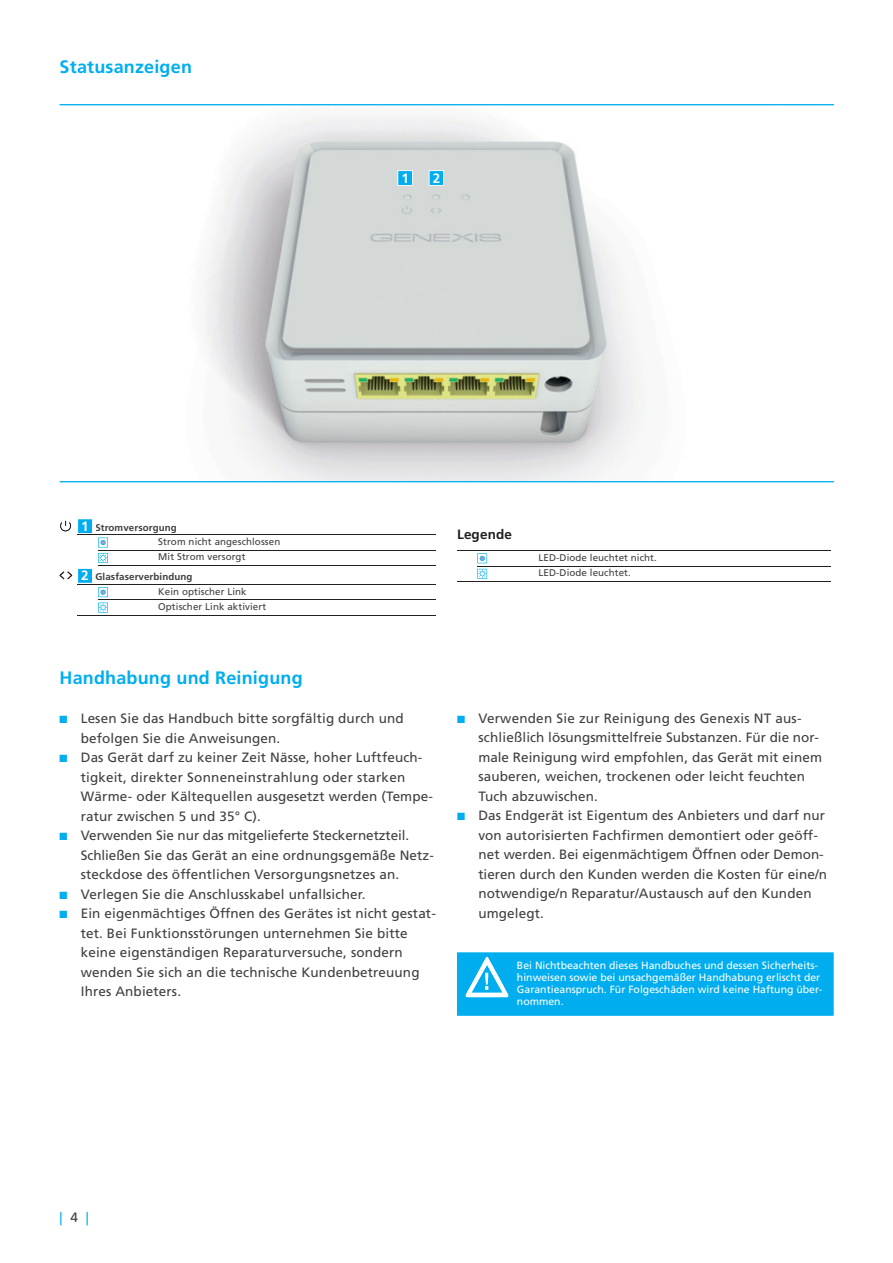
<style>
.page{position:relative;width:893px;height:1263px;background:#fff}
.page>*{position:absolute;margin:0;border:0;box-sizing:border-box;transform-origin:0 0}
.t1{font:700 18px "Frutiger LT Std";letter-spacing:.01em;color:#00aeef}
.t2{font:13.5px/19.5px "Frutiger LT Std";letter-spacing:.01em;color:#3f3f40}
.t3{font:700 13.5px "Frutiger LT Std";letter-spacing:.01em;color:#231f20}
.t4{font:13.5px "Frutiger LT Std";color:#00aeef}
.t5{font:700 13.5px "Frutiger LT Std";color:#fff}
.t6{font:10.5px/12px "Frutiger LT Std";color:#fff}
.t7{font:9.75px/15.3px "Frutiger LT Std";letter-spacing:.01em;color:#3f3f40}
.t8{font:700 9.75px/20.1px "Frutiger LT Std";letter-spacing:.01em;color:#3f3f40}
.s1{font-weight:700;font-size:13.5px;color:#fff}
.s2{font-weight:700}
.s3{font-weight:400}
.s4{font-size:13.5px;color:#fff}
.s5{color:#00aeef}
.s6{color:#3f3f40}
</style>
<div class="page">
<img style="left:60px;top:105px;width:771px;height:376px">
<hr style="left:60px;top:104px;width:774px;height:1px;background:#00aeef">
<hr style="left:60px;top:481px;width:774px;height:1px;background:#00aeef">
<svg style="left:398px;top:170px;width:15px;height:16px"></svg>
<div style="left:402px;top:173px;width:5px;height:10px;background:#00aeef"></div>
<svg style="left:429px;top:170px;width:15px;height:16px"></svg>
<div style="left:433px;top:173px;width:6px;height:10px;background:#00aeef"></div>
<hr style="left:98px;top:550px;width:338px;height:1px;background:#231f20">
<hr style="left:98px;top:600px;width:338px;height:1px;background:#231f20">
<hr style="left:77px;top:615px;width:359px;height:1px;background:#231f20">
<hr style="left:77px;top:584px;width:359px;height:1px;background:#231f20">
<hr style="left:77px;top:535px;width:359px;height:1px;background:#231f20">
<hr style="left:98px;top:565px;width:338px;height:1px;background:#231f20">
<svg style="left:60px;top:553px;width:48px;height:44px"></svg>
<svg style="left:98px;top:603px;width:10px;height:9px"></svg>
<svg style="left:60px;top:519px;width:48px;height:28px"></svg>
<hr style="left:477px;top:566px;width:354px;height:1px;background:#231f20">
<hr style="left:457px;top:581px;width:374px;height:1px;background:#231f20">
<hr style="left:457px;top:550px;width:374px;height:1px;background:#231f20">
<svg style="left:477px;top:553px;width:10px;height:10px"></svg>
<svg style="left:477px;top:569px;width:10px;height:10px"></svg>
<svg style="left:457px;top:952px;width:376px;height:63px"></svg>
<div style="left:518px;top:961px;width:300px;height:8px;background:#00aeef"></div>
<div style="left:518px;top:973px;width:302px;height:10px;background:#00aeef"></div>
<div style="left:517px;top:985px;width:305px;height:10px;background:#00aeef"></div>
<div style="left:518px;top:999px;width:45px;height:6px;background:#00aeef"></div>
<h1 class="t1" style="left:60px;top:60px;width:134px">Statusanzeigen</h1>
<p class="t5" style="left:401px;top:172px;width:9px">1</p>
<p class="t5" style="left:433px;top:172px;width:9px">2</p>
<p class="t7" style="left:158px;top:521px;width:124px;line-height:14.4px;text-indent:-77px"><span class="s1">1</span> <span class="s2">Stromversorgung<br></span>Strom nicht angeschlossen</p>
<p class="t8" style="left:81px;top:547px;width:166px;text-indent:77px"><span class="s3">Mit Strom versorgt<br></span><span class="s4">2</span> Glasfaserverbindung</p>
<p class="t7" style="left:158px;top:584px;width:109px">Kein optischer Link<br>Optischer Link aktiviert</p>
<p class="t3" style="left:457px;top:529px;width:56px">Legende</p>
<p class="t7" style="left:539px;top:550px;width:120px">LED-Diode leuchtet nicht.<br>LED-Diode leuchtet.</p>
<h1 class="t1" style="left:60px;top:670px;width:245px">Handhabung und Reinigung</h1>
<p class="t2" style="left:81px;top:710px;width:325px;text-indent:-21px"><span class="s5">■</span> Lesen Sie das Handbuch bitte sorgfältig durch und befolgen Sie die Anweisungen.</p>
<p class="t2" style="left:81px;top:749px;width:354px;text-indent:-21px"><span class="s5">■</span> Das Gerät darf zu keiner Zeit Nässe, hoher Luftfeuch&shy;tigkeit, direkter Sonneneinstrahlung oder starken Wärme- oder Kältequellen ausgesetzt werden (Tempe&shy;ratur zwischen 5 und 35° C).</p>
<p class="t2" style="left:81px;top:827px;width:355px;text-indent:-21px"><span class="s5">■</span> Verwenden Sie nur das mitgelieferte Steckernetzteil.<br>Schließen Sie das Gerät an eine ordnungsgemäße Netz&shy;steckdose des öffentlichen Versorgungsnetzes an.</p>
<p class="t2" style="left:60px;top:885px;width:308px"><span class="s5">■</span> Verlegen Sie die Anschlusskabel unfallsicher.</p>
<p class="t2" style="left:81px;top:905px;width:357px;text-indent:-21px"><span class="s5">■</span> Ein eigenmächtiges Öffnen des Gerätes ist nicht gestat&shy;tet. Bei Funktionsstörungen unternehmen Sie bitte keine eigenständigen Reparaturversuche, sondern wenden Sie sich an die technische Kundenbetreuung Ihres Anbieters.</p>
<p class="t2" style="left:478px;top:709px;width:345px;text-indent:-21px"><span class="s5">■</span> Verwenden Sie zur Reinigung des Genexis NT aus&shy;schließlich lösungsmittelfreie Substanzen. Für die nor&shy;male Reinigung wird empfohlen, das Gerät mit einem sauberen, weichen, trockenen oder leicht feuchten Tuch abzuwischen.</p>
<p class="t2" style="left:478px;top:807px;width:350px;text-indent:-21px"><span class="s5">■</span> Das Endgerät ist Eigentum des Anbieters und darf nur von autorisierten Fachfirmen demontiert oder geöff&shy;net werden. Bei eigenmächtigem Öffnen oder Demon&shy;tieren durch den Kunden werden die Kosten für eine/n notwendige/n Reparatur/Austausch auf den Kunden umgelegt.</p>
<p class="t6" style="left:517px;top:960px;width:307px">Bei Nichtbeachten dieses Handbuches und dessen Sicherheits&shy;hinweisen sowie bei unsachgemäßer Handhabung erlischt der Garantieanspruch. Für Folgeschäden wird keine Haftung über&shy;nommen.</p>
<p class="t4" style="left:60px;top:1212px;width:31px">| <span class="s6">4</span> |</p>
</div>
